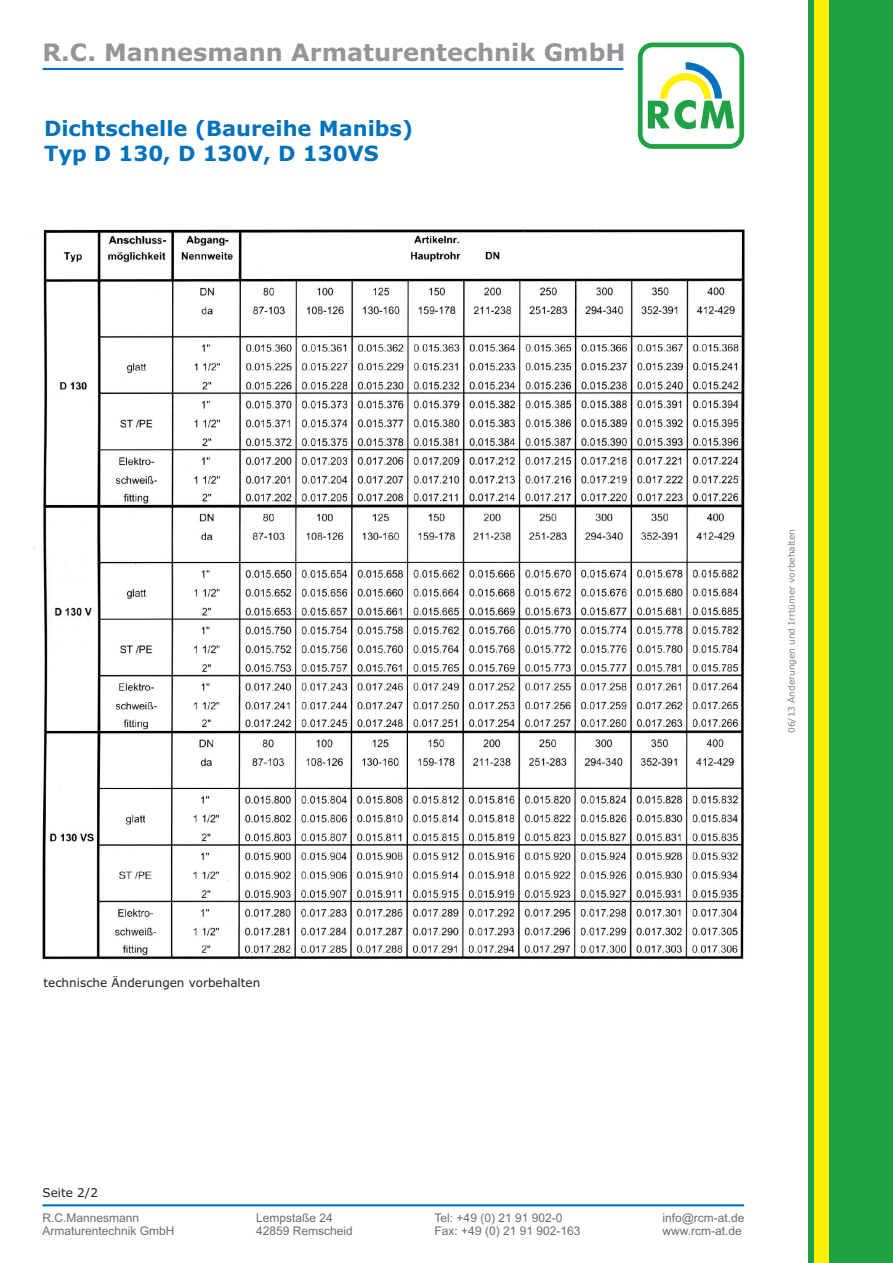
<style>
.page{position:relative;width:893px;height:1263px;background:#fff}
.page>*{position:absolute;margin:0;border:0;box-sizing:border-box;transform-origin:0 0}
.t1{font:700 24px "Verdana";color:#939598}
.t2{font:700 21px/25.5px "Verdana";color:#0072bc}
.t3{font:12px/13.4px "Arial";color:#6c6d70}
.t4{font:12px "Verdana";color:#231f20}
.t5{font:9px "Verdana";color:#808285}
</style>
<div class="page">
<img style="left:34px;top:229px;width:711px;height:731px">
<div style="left:808px;top:0;width:85px;height:1263px;background:#1fa245"></div>
<div style="left:814px;top:0;width:15px;height:1263px;background:#fff101"></div>
<hr style="left:43px;top:1204px;width:701px;height:2px;background:#0072bc">
<svg style="left:638px;top:43px;width:106px;height:106px"></svg>
<hr style="left:43px;top:68px;width:580px;height:2px;background:#0072bc">
<h1 class="t1" style="left:43px;top:42px;width:584px">R.C. Mannesmann Armaturentechnik GmbH</h1>
<h2 class="t2" style="left:44px;top:117px;width:371px">Dichtschelle (Baureihe Manibs)<br>Typ D 130, D 130V, D 130VS</h2>
<p class="t5" style="left:788px;top:733px;width:205px;rotate:-90deg">06/13 Änderungen und Irrtümer vorbehalten</p>
<p class="t4" style="left:44px;top:978px;width:218px">technische Änderungen vorbehalten</p>
<p class="t4" style="left:43px;top:1188px;width:57px">Seite 2/2</p>
<p class="t3" style="left:43px;top:1212px;width:134px">R.C.Mannesmann<br>Armaturentechnik GmbH</p>
<p class="t3" style="left:256px;top:1212px;width:98px">Lempstaße 24<br>42859 Remscheid</p>
<p class="t3" style="left:435px;top:1212px;width:147px">Tel: +49 (0) 21 91 902-0<br>Fax: +49 (0) 21 91 902-163</p>
<p class="t3" style="left:662px;top:1212px;width:84px">info@rcm-at.de www.rcm-at.de</p>
</div>
